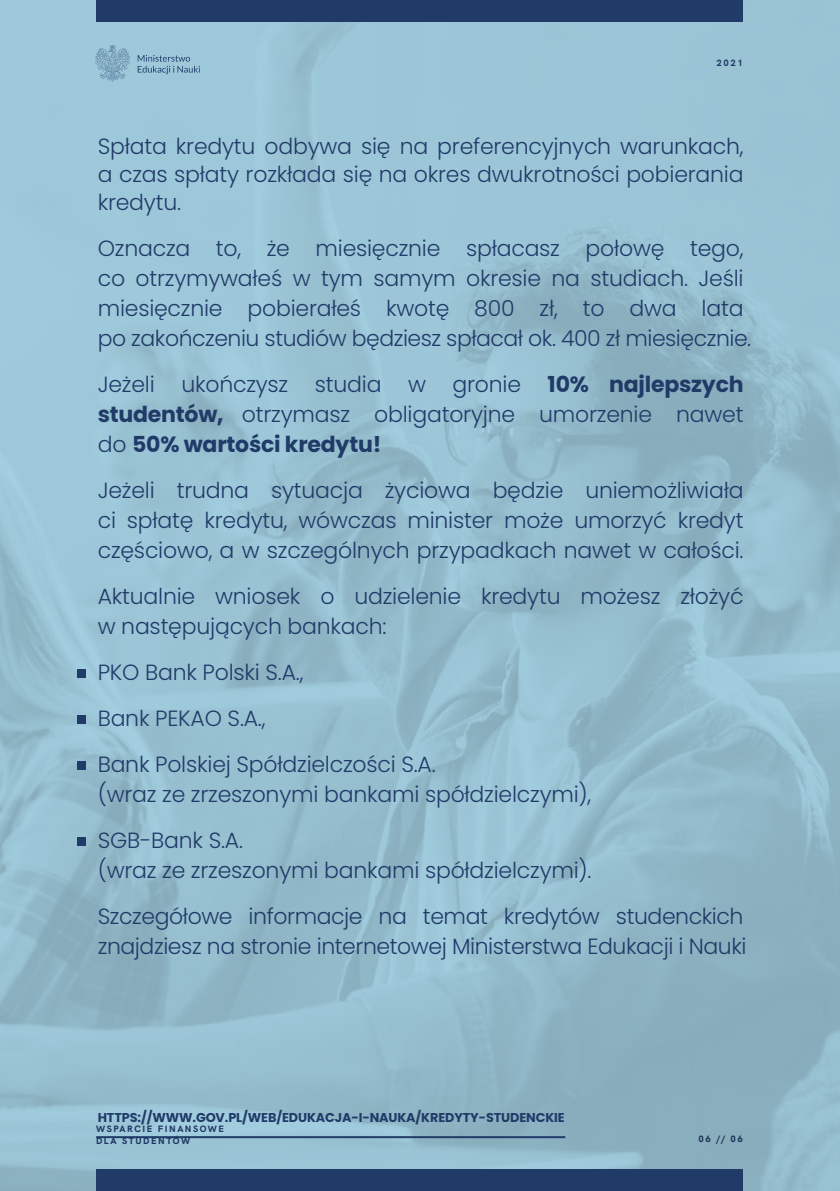
<style>
.page{position:relative;width:840px;height:1191px;background:#fff}
.page>*{position:absolute;margin:0;border:0;box-sizing:border-box;transform-origin:0 0}
.t1{font:300 22px/30px "Poppins";letter-spacing:-.01em;color:#213b69}
.t2{font:700 12.8px "Poppins";letter-spacing:-.01em;color:#213b69}
.t3{font:800 9.2px/12px "HK Grotesk";letter-spacing:.17em;color:#213b69}
.s1{font-weight:700}
</style>
<div class="page">
<img style="left:0;top:0;width:839px;height:1191px">
<div style="left:96px;top:0;width:646px;height:21px;background:#213b69"></div>
<div style="left:96px;top:1169px;width:646px;height:22px;background:#213b69"></div>
<div style="left:76px;top:668px;width:9px;height:9px;background:#213b69"></div>
<div style="left:76px;top:714px;width:9px;height:9px;background:#213b69"></div>
<div style="left:76px;top:760px;width:9px;height:9px;background:#213b69"></div>
<div style="left:76px;top:836px;width:9px;height:9px;background:#213b69"></div>
<hr style="left:96px;top:1136px;width:469px;height:2px;background:#213b69">
<svg style="left:95px;top:45px;width:35px;height:37px"></svg>
<svg style="left:138px;top:55px;width:62px;height:19px"></svg>
<p class="t3" style="left:716px;top:56px;width:28px">2021</p>
<p class="t1" style="left:98px;top:133px;width:647px;line-height:28px;text-align:justify">Spłata kredytu odbywa się na preferencyjnych warunkach, a czas spłaty rozkłada się na okres dwukrotności pobierania kredytu.</p>
<p class="t1" style="left:98px;top:233px;width:654px">Oznacza to, że miesięcznie spłacasz połowę tego, co otrzymywałeś w tym samym okresie na studiach. Jeśli miesięcznie pobierałeś kwotę 800 zł, to dwa lata po zakończeniu studiów będziesz spłacał ok. 400 zł miesięcznie.</p>
<p class="t1" style="left:98px;top:369px;width:647px;text-align:justify">Jeżeli ukończysz studia w gronie <span class="s1">10% najlepszych studentów,</span> otrzymasz obligatoryjne umorzenie nawet do <span class="s1">50% wartości kredytu!</span></p>
<p class="t1" style="left:98px;top:475px;width:647px;text-align:justify">Jeżeli trudna sytuacja życiowa będzie uniemożliwiała ci spłatę kredytu, wówczas minister może umorzyć kredyt częściowo, a w szczególnych przypadkach nawet w całości.</p>
<p class="t1" style="left:98px;top:581px;width:647px">Aktualnie wniosek o udzielenie kredytu możesz złożyć w następujących bankach:</p>
<p class="t1" style="left:98px;top:649px;width:339px;line-height:46px">PKO Bank Polski S.A.,<br>Bank PEKAO S.A.,<br>Bank Polskiej Spółdzielczości S.A.</p>
<p class="t1" style="left:98px;top:771px;width:495px;line-height:46px">(wraz ze zrzeszonymi bankami spółdzielczymi),<br>SGB-Bank S.A.</p>
<p class="t1" style="left:98px;top:847px;width:647px;line-height:46px">(wraz ze zrzeszonymi bankami spółdzielczymi).<br>Szczegółowe informacje na temat kredytów studenckich</p>
<p class="t1" style="left:98px;top:931px;width:650px">znajdziesz na stronie internetowej Ministerstwa Edukacji i Nauki</p>
<p class="t2" style="left:98px;top:1110px;width:468px">HTTPS://WWW.GOV.PL/WEB/EDUKACJA-I-NAUKA/KREDYTY-STUDENCKIE</p>
<p class="t3" style="left:96px;top:1121px;width:129px">WSPARCIE FINANSOWE<br>DLA STUDENTÓW</p>
<p class="t3" style="left:698px;top:1131px;width:46px">06 // 06</p>
</div>
